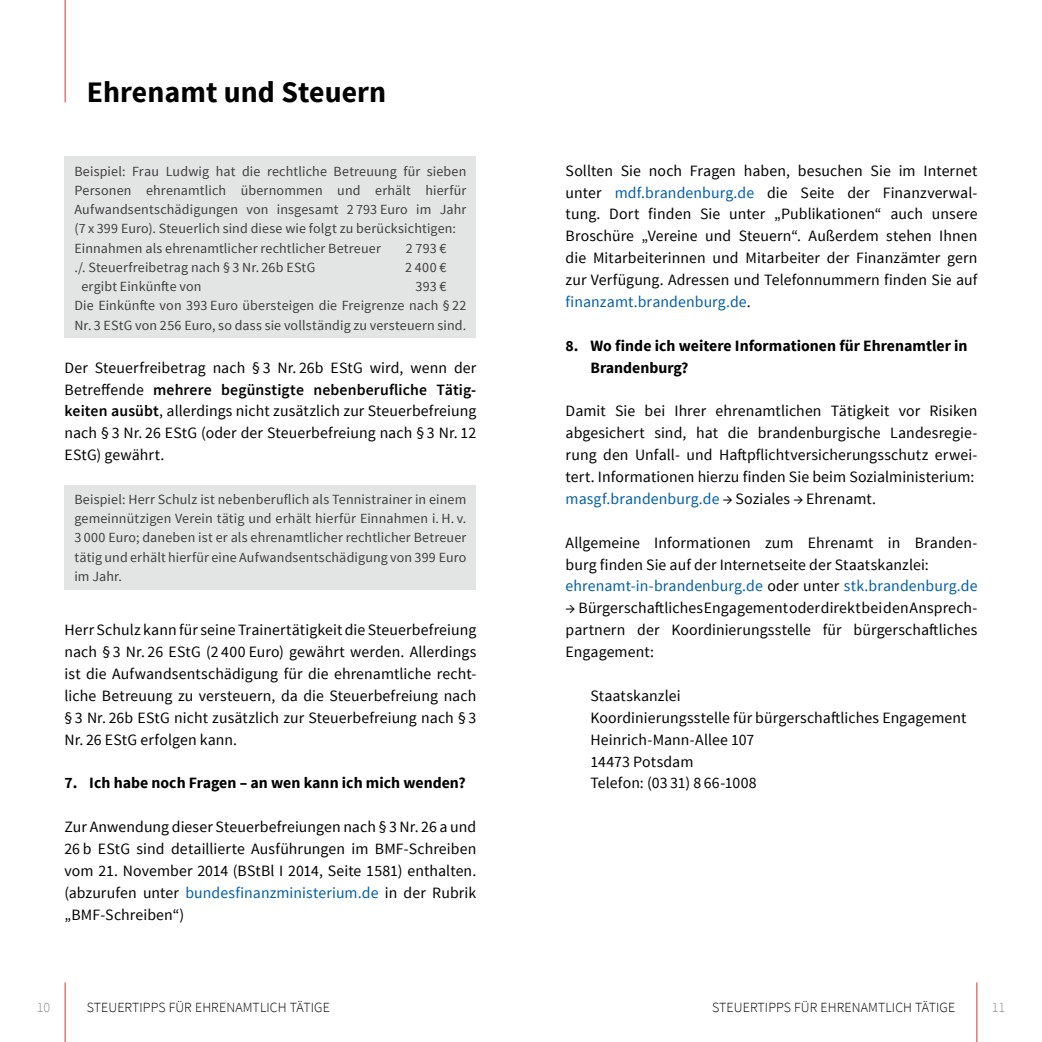
<style>
.page{position:relative;width:1042px;height:1042px;background:#fff}
.page>*{position:absolute;margin:0;border:0;box-sizing:border-box;transform-origin:0 0}
.t1{font:700 29.75px "Source Sans Pro";letter-spacing:.005em;color:#000}
.t2{font:15.75px/21.9px "Source Sans Pro";letter-spacing:.005em;color:#000;text-align:justify}
.t3{font:700 15.75px/21.9px "Source Sans Pro";color:#000}
.t4{font:14px/19.2px "Source Sans Pro";letter-spacing:.01em;color:#3e3d40}
.t5{font:300 14px "Source Sans Pro";letter-spacing:.01em;color:#000}
.t6{font:300 14px "Source Sans Pro";color:#87888a}
.s1{font-weight:600}
.s2{color:#005ea8}
</style>
<div class="page">
<hr style="left:65px;top:982px;width:1px;height:60px;background:#e4312b">
<hr style="left:976px;top:982px;width:1px;height:60px;background:#e4312b">
<hr style="left:65px;top:0;width:1px;height:102px;background:#e4312b">
<div style="left:64px;top:156px;width:412px;height:182px;background:#e3e4e4"></div>
<div style="left:64px;top:485px;width:412px;height:104px;background:#e3e4e4"></div>
<h1 class="t1" style="left:87px;top:73px;width:301px">Ehrenamt und Steuern</h1>
<p class="t4" style="left:74px;top:162px;width:393px">Beispiel: Frau Ludwig hat die rechtliche Betreuung für sieben Personen ehrenamtlich übernommen und erhält hierfür Aufwandsentschädigungen von insgesamt 2 793 Euro im Jahr (7 x 399 Euro). Steuerlich sind diese wie folgt zu berücksichtigen:<br>Einnahmen als ehrenamtlicher rechtlicher Betreuer</p>
<p class="t4" style="left:406px;top:239px;width:42px">2 793 €</p>
<p class="t4" style="left:74px;top:258px;width:242px">./. Steuerfreibetrag nach § 3 Nr. 26b EStG</p>
<p class="t4" style="left:405px;top:258px;width:43px">2 400 €</p>
<p class="t4" style="left:81px;top:277px;width:122px">ergibt Einkünfte von</p>
<p class="t4" style="left:74px;top:277px;width:393px;text-indent:341px">393 €<br>Die Einkünfte von 393 Euro übersteigen die Freigrenze nach § 22<br>Nr. 3 EStG von 256 Euro, so dass sie vollständig zu versteuern sind.</p>
<p class="t2" style="left:64px;top:357px;width:413px">Der Steuerfreibetrag nach § 3 Nr. 26b EStG wird, wenn der Betreffende <span class="s1">mehrere begünstigte nebenberufliche Tätig&shy;keiten ausübt</span>, allerdings nicht zusätzlich zur Steuerbefreiung nach § 3 Nr. 26 EStG (oder der Steuerbefreiung nach § 3 Nr. 12<br>EStG) gewährt.</p>
<p class="t4" style="left:74px;top:490px;width:393px;text-align:justify">Beispiel: Herr Schulz ist nebenberuflich als Tennistrainer in einem gemeinnützigen Verein tätig und erhält hierfür Einnahmen i. H. v.<br>3 000 Euro; daneben ist er als ehrenamtlicher rechtlicher Betreuer tätig und erhält hierfür eine Aufwandsentschädigung von 399 Euro im Jahr.</p>
<p class="t2" style="left:64px;top:619px;width:413px">Herr Schulz kann für seine Trainertätigkeit die Steuerbefreiung nach § 3 Nr. 26 EStG (2 400 Euro) gewährt werden. Allerdings ist die Aufwandsentschädigung für die ehrenamtliche recht&shy;liche Betreuung zu versteuern, da die Steuerbefreiung nach § 3 Nr. 26b EStG nicht zusätzlich zur Steuerbefreiung nach § 3<br>Nr. 26 EStG erfolgen kann.</p>
<p class="t3" style="left:64px;top:773px;width:403px">7. Ich habe noch Fragen – an wen kann ich mich wenden?</p>
<p class="t2" style="left:64px;top:816px;width:413px">Zur Anwendung dieser Steuerbefreiungen nach § 3 Nr. 26 a und 26 b EStG sind detaillierte Ausführungen im BMF-Schreiben vom 21. November 2014 (BStBl I 2014, Seite 1581) enthalten. (abzurufen unter <span class="s2">bundesfinanzministerium.de</span> in der Rubrik „BMF-Schreiben“)</p>
<p class="t2" style="left:566px;top:160px;width:413px">Sollten Sie noch Fragen haben, besuchen Sie im Internet unter <span class="s2">mdf.brandenburg.de</span> die Seite der Finanzverwal&shy;tung. Dort finden Sie unter „Publikationen“ auch unsere Broschüre „Vereine und Steuern“. Außerdem stehen Ihnen die Mitarbeiterinnen und Mitarbeiter der Finanzämter gern zur Verfügung. Adressen und Telefonnummern finden Sie auf <span class="s2">finanzamt.brandenburg.de</span>.</p>
<p class="t3" style="left:590px;top:335px;width:379px;text-indent:-25px">8. Wo finde ich weitere Informationen für Ehrenamtler in<br>Brandenburg?</p>
<p class="t2" style="left:566px;top:400px;width:413px;text-align:left">Damit Sie bei Ihrer ehrenamtlichen Tätigkeit vor Risiken abgesichert sind, hat die brandenburgische Landesregie&shy;rung den Unfall- und Haftpflichtversicherungsschutz erwei&shy;tert. Informationen hierzu finden Sie beim Sozialministerium: <span class="s2">masgf.brandenburg.de</span> → Soziales → Ehrenamt.</p>
<p class="t2" style="left:565px;top:532px;width:413px;text-align:left">Allgemeine Informationen zum Ehrenamt in Branden&shy;burg finden Sie auf der Internetseite der Staatskanzlei: <span class="s2">ehrenamt-in-brandenburg.de</span> oder unter <span class="s2">stk.brandenburg.de</span></p>
<p class="t2" style="left:565px;top:597px;width:413px">→ Bürgerschaftliches Engagement oder direkt bei den Ansprech&shy;partnern der Koordinierungsstelle für bürgerschaftliches Engagement:</p>
<p class="t2" style="left:590px;top:685px;width:378px;text-align:left">Staatskanzlei<br>Koordinierungsstelle für bürgerschaftliches Engagement<br>Heinrich-Mann-Allee 107<br>14473 Potsdam<br>Telefon: (03 31) 8 66-1008</p>
<p class="t6" style="left:37px;top:999px;width:15px">10</p>
<p class="t5" style="left:87px;top:999px;width:244px">STEUERTIPPS FÜR EHRENAMTLICH TÄTIGE</p>
<p class="t5" style="left:712px;top:999px;width:244px">STEUERTIPPS FÜR EHRENAMTLICH TÄTIGE</p>
<p class="t6" style="left:992px;top:999px;width:15px">11</p>
</div>
